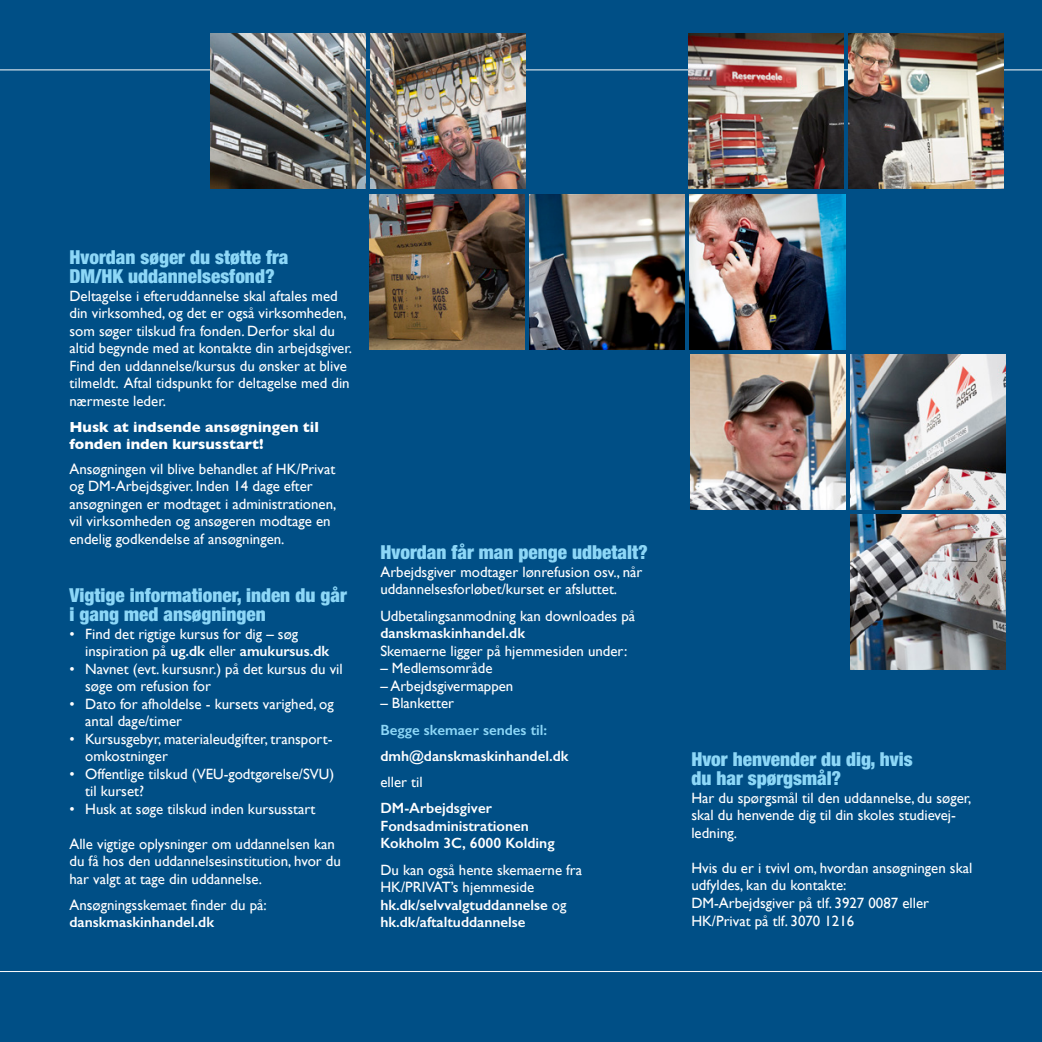
<style>
.page{position:relative;width:1042px;height:1042px;background:#004f86}
.page>*{position:absolute;margin:0;border:0;box-sizing:border-box;transform-origin:0 0}
.t1{font:900 condensed 19.25px "Helvetica Neue LT Std";color:#8dd7f7}
.t2{font:14.88px/17.5px "Gill Sans";color:#fff}
.t3{font:600 14.88px "Gill Sans";color:#fff}
.t4{font:700 14.88px/17.5px "Gill Sans";color:#fff}
.t5{font:600 14.88px "Gill Sans";color:#8dd7f7}
.s1{font-weight:600}
.s2{font-weight:400}
</style>
<div class="page">
<hr style="left:0;top:971px;width:1042px;height:1px;background:#fff">
<hr style="left:0;top:69px;width:1042px;height:1px;background:#fff">
<img style="left:688px;top:33px;width:155px;height:156px">
<img style="left:690px;top:354px;width:155px;height:156px">
<img style="left:851px;top:354px;width:155px;height:156px">
<img style="left:851px;top:514px;width:155px;height:155px">
<img style="left:848px;top:33px;width:155px;height:156px">
<img style="left:530px;top:194px;width:155px;height:155px">
<img style="left:210px;top:33px;width:155px;height:156px">
<img style="left:690px;top:194px;width:155px;height:155px">
<img style="left:369px;top:194px;width:155px;height:155px">
<img style="left:370px;top:33px;width:155px;height:156px">
<p class="t1" style="left:69px;top:245px;width:221px">Hvordan søger du støtte fra</p>
<p class="t1" style="left:69px;top:264px;width:207px">DM/HK uddannelsesfond?</p>
<p class="t2" style="left:69px;top:287px;width:284px">Deltagelse i efteruddannelse skal aftales med din virksomhed, og det er også virksomheden, som søger tilskud fra fonden. Derfor skal du altid begynde med at kontakte din arbejdsgiver.<br>Find den uddannelse/kursus du ønsker at blive tilmeldt. Aftal tidspunkt for deltagelse med din nærmeste leder.</p>
<p class="t4" style="left:69px;top:418px;width:251px">Husk at indsende ansøgningen til fonden inden kursusstart!</p>
<p class="t2" style="left:69px;top:460px;width:268px">Ansøgningen vil blive behandlet af HK/Privat og DM-Arbejdsgiver. Inden 14 dage efter ansøgningen er modtaget i administrationen, vil virksomheden og ansøgeren modtage en endelig godkendelse af ansøgningen.</p>
<p class="t1" style="left:69px;top:583px;width:279px">Vigtige informationer, inden du går</p>
<p class="t1" style="left:69px;top:602px;width:198px">i gang med ansøgningen</p>
<p class="t2" style="left:69px;top:624px;width:230px">• Find det rigtige kursus for dig – søg</p>
<p class="t2" style="left:85px;top:642px;width:245px">inspiration på <span class="s1">ug.dk</span> eller <span class="s1">amukursus.dk</span></p>
<p class="t2" style="left:69px;top:659px;width:275px">• Navnet (evt. kursusnr.) på det kursus du vil</p>
<p class="t2" style="left:85px;top:677px;width:127px">søge om refusion for</p>
<p class="t2" style="left:69px;top:694px;width:266px">• Dato for afholdelse - kursets varighed, og</p>
<p class="t2" style="left:85px;top:712px;width:98px">antal dage/timer</p>
<p class="t2" style="left:69px;top:729px;width:265px">• Kursusgebyr, materialeudgifter, transport-</p>
<p class="t2" style="left:85px;top:747px;width:84px">omkostninger</p>
<p class="t2" style="left:69px;top:764px;width:266px">• Offentlige tilskud (VEU-godtgørelse/SVU)</p>
<p class="t2" style="left:85px;top:782px;width:60px">til kurset?</p>
<p class="t2" style="left:69px;top:799px;width:247px">• Husk at søge tilskud inden kursusstart</p>
<p class="t2" style="left:69px;top:834px;width:273px">Alle vigtige oplysninger om uddannelsen kan du få hos den uddannelsesinstitution, hvor du har valgt at tage din uddannelse.</p>
<p class="t2" style="left:69px;top:896px;width:199px">Ansøgningsskemaet finder du på:</p>
<p class="t3" style="left:69px;top:913px;width:146px">danskmaskinhandel.dk</p>
<p class="t1" style="left:380px;top:541px;width:269px">Hvordan får man penge udbetalt?</p>
<p class="t2" style="left:380px;top:563px;width:263px">Arbejdsgiver modtager lønrefusion osv., når uddannelsesforløbet/kurset er afsluttet.</p>
<p class="t2" style="left:380px;top:607px;width:256px">Udbetalingsanmodning kan downloades på <span class="s1">danskmaskinhandel.dk</span></p>
<p class="t2" style="left:380px;top:642px;width:248px">Skemaerne ligger på hjemmesiden under:</p>
<p class="t2" style="left:380px;top:659px;width:114px">– Medlemsområde</p>
<p class="t2" style="left:380px;top:677px;width:134px">– Arbejdsgivermappen</p>
<p class="t2" style="left:380px;top:694px;width:75px">– Blanketter</p>
<p class="t5" style="left:380px;top:720px;width:168px">Begge skemaer sendes til:</p>
<p class="t3" style="left:380px;top:747px;width:190px">dmh@danskmaskinhandel.dk</p>
<p class="t2" style="left:380px;top:773px;width:44px">eller til</p>
<p class="t3" style="left:380px;top:799px;width:113px">DM-Arbejdsgiver</p>
<p class="t3" style="left:380px;top:817px;width:150px">Fondsadministrationen</p>
<p class="t3" style="left:380px;top:834px;width:176px">Kokholm 3C, 6000 Kolding</p>
<p class="t2" style="left:380px;top:860px;width:203px">Du kan også hente skemaerne fra</p>
<p class="t2" style="left:380px;top:878px;width:155px">HK/PRIVAT’s hjemmeside</p>
<p class="t3" style="left:380px;top:895px;width:188px">hk.dk/selvvalgtuddannelse <span class="s2">og</span></p>
<p class="t3" style="left:380px;top:913px;width:147px">hk.dk/aftaltuddannelse</p>
<p class="t1" style="left:691px;top:747px;width:223px">Hvor henvender du dig, hvis</p>
<p class="t1" style="left:691px;top:767px;width:151px">du har spørgsmål?</p>
<p class="t2" style="left:691px;top:789px;width:282px">Har du spørgsmål til den uddannelse, du søger, skal du henvende dig til din skoles studievej&shy;ledning.</p>
<p class="t2" style="left:691px;top:859px;width:283px">Hvis du er i tvivl om, hvordan ansøgningen skal udfyldes, kan du kontakte:</p>
<p class="t2" style="left:691px;top:894px;width:239px">DM-Arbejdsgiver på tlf. 3927 0087 eller</p>
<p class="t2" style="left:691px;top:911px;width:164px">HK/Privat på tlf. 3070 1216</p>
</div>
